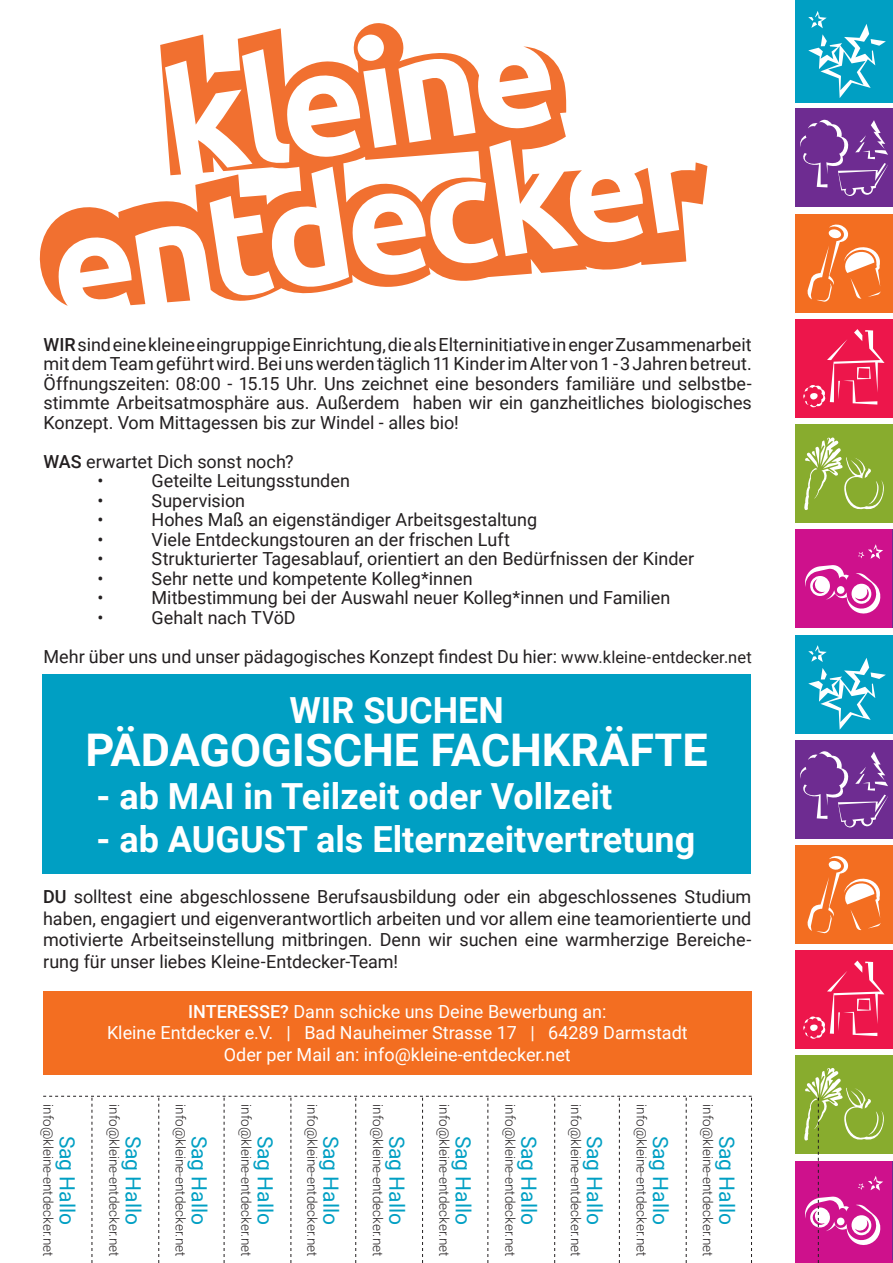
<style>
.page{position:relative;width:893px;height:1263px;background:#fff}
.page>*{position:absolute;margin:0;border:0;box-sizing:border-box;transform-origin:0 0}
.t1{font:700 45px "Roboto";color:#fff}
.t2{font:700 36px "Roboto";color:#fff}
.t3{font:21px "Roboto";color:#009fc3}
.t4{font:18px/19.5px "Roboto";color:#231f20;text-align:justify}
.t5{font:18px/21.6px "Roboto";color:#fff;text-align:center}
.t6{font:300 13.5px "Roboto";color:#231f20}
.s1{font-weight:500}
.s2{font-size:16.5px}
</style>
<div class="page">
<div style="left:43px;top:674px;width:708px;height:200px;background:#009fc3"></div>
<div style="left:43px;top:991px;width:708px;height:83px;background:#f36e21"></div>
<div style="left:795px;top:108px;width:98px;height:99px;background:#6e2c91"></div>
<svg style="left:800px;top:119px;width:88px;height:77px"></svg>
<div style="left:795px;top:424px;width:98px;height:99px;background:#88ac2e"></div>
<svg style="left:804px;top:437px;width:80px;height:73px"></svg>
<div style="left:795px;top:319px;width:98px;height:98px;background:#ed164b"></div>
<svg style="left:803px;top:329px;width:81px;height:79px"></svg>
<div style="left:795px;top:214px;width:98px;height:98px;background:#f36e21"></div>
<svg style="left:807px;top:224px;width:74px;height:78px"></svg>
<div style="left:795px;top:0;width:98px;height:102px;background:#009fc3"></div>
<svg style="left:808px;top:11px;width:78px;height:87px"></svg>
<div style="left:795px;top:530px;width:98px;height:98px;background:#ce118c"></div>
<hr style="left:892px;top:530px;width:1px;height:98px;background:#6e2c91">
<svg style="left:805px;top:565px;width:76px;height:49px"></svg>
<svg style="left:858px;top:544px;width:25px;height:15px"></svg>
<svg style="left:39px;top:23px;width:668px;height:283px"></svg>
<div style="left:795px;top:740px;width:97px;height:99px;background:#6e2c91"></div>
<svg style="left:800px;top:751px;width:88px;height:77px"></svg>
<div style="left:795px;top:1055px;width:98px;height:98px;background:#88ac2e"></div>
<div style="left:795px;top:950px;width:98px;height:99px;background:#ed164b"></div>
<svg style="left:803px;top:960px;width:81px;height:79px"></svg>
<div style="left:795px;top:845px;width:98px;height:99px;background:#f36e21"></div>
<svg style="left:807px;top:856px;width:74px;height:78px"></svg>
<div style="left:795px;top:635px;width:98px;height:98px;background:#009fc3"></div>
<svg style="left:808px;top:645px;width:78px;height:85px"></svg>
<div style="left:795px;top:1161px;width:98px;height:98px;background:#ce118c"></div>
<hr style="left:892px;top:1161px;width:1px;height:98px;background:#6e2c91">
<svg style="left:43px;top:1096px;width:709px;height:167px"></svg>
<svg style="left:803px;top:1068px;width:81px;height:195px"></svg>
<p class="t4" style="left:44px;top:334px;width:710px"><span class="s1">WIR</span> sind eine kleine eingruppige Einrichtung, die als Elterninitiative in enger Zusammenarbeit mit dem Team geführt wird. Bei uns werden täglich 11 Kinder im Alter von 1 - 3 Jahren betreut.<br>Öffnungszeiten: 08:00 - 15.15 Uhr. Uns zeichnet eine besonders familiäre und selbstbe&shy;stimmte Arbeitsatmosphäre aus. Außerdem haben wir ein ganzheitliches biologisches Konzept. Vom Mittagessen bis zur Windel - alles bio!</p>
<p class="t4" style="left:98px;top:451px;width:198px;text-indent:-54px"><span class="s1">WAS</span> erwartet Dich sonst noch? •</p>
<p class="t4" style="left:152px;top:470px;width:200px">Geteilte Leitungsstunden</p>
<p class="t4" style="left:98px;top:490px;width:8px">•</p>
<p class="t4" style="left:152px;top:490px;width:95px">Supervision</p>
<p class="t4" style="left:98px;top:509px;width:8px">•</p>
<p class="t4" style="left:152px;top:509px;width:387px">Hohes Maß an eigenständiger Arbeitsgestaltung</p>
<p class="t4" style="left:98px;top:529px;width:8px">•</p>
<p class="t4" style="left:152px;top:529px;width:360px">Viele Entdeckungstouren an der frischen Luft</p>
<p class="t4" style="left:98px;top:548px;width:8px">•</p>
<p class="t4" style="left:152px;top:548px;width:544px">Strukturierter Tagesablauf, orientiert an den Bedürfnissen der Kinder</p>
<p class="t4" style="left:98px;top:568px;width:8px">•</p>
<p class="t4" style="left:152px;top:568px;width:323px">Sehr nette und kompetente Kolleg*innen</p>
<p class="t4" style="left:98px;top:587px;width:8px">•</p>
<p class="t4" style="left:152px;top:587px;width:520px">Mitbestimmung bei der Auswahl neuer Kolleg*innen und Familien</p>
<p class="t4" style="left:98px;top:607px;width:8px">•</p>
<p class="t4" style="left:44px;top:597px;width:710px;line-height:39px;text-indent:108px">Gehalt nach TVöD<br>Mehr über uns und unser pädagogisches Konzept findest Du hier: <span class="s2">www.kleine-entdecker.net</span></p>
<h2 class="t2" style="left:289px;top:684px;width:216px">WIR SUCHEN</h2>
<h1 class="t1" style="left:86px;top:718px;width:624px">PÄDAGOGISCHE FACHKRÄFTE</h1>
<h2 class="t2" style="left:97px;top:771px;width:517px">- ab MAI in Teilzeit oder Vollzeit</h2>
<h2 class="t2" style="left:97px;top:814px;width:600px">- ab AUGUST als Elternzeitvertretung</h2>
<p class="t4" style="left:43px;top:885px;width:710px;line-height:21.6px"><span class="s1">DU</span> solltest eine abgeschlossene Berufsausbildung oder ein abgeschlossenes Studium haben, engagiert und eigenverantwortlich arbeiten und vor allem eine teamorientierte und motivierte Arbeitseinstellung mitbringen. Denn wir suchen eine warmherzige Bereiche&shy;rung für unser liebes Kleine-Entdecker-Team!</p>
<p class="t5" style="left:107px;top:1000px;width:582px"><span class="s1">INTERESSE?</span> Dann schicke uns Deine Bewerbung an:<br>Kleine Entdecker e.V. | Bad Nauheimer Strasse 17 | 64289 Darmstadt<br>Oder per Mail an: info@kleine-entdecker.net</p>
<p class="t6" style="left:58px;top:1104px;width:153px;rotate:90deg">info@kleine-entdecker.net</p>
<p class="t3" style="left:82px;top:1135px;width:91px;rotate:90deg">Sag Hallo</p>
<p class="t6" style="left:124px;top:1104px;width:153px;rotate:90deg">info@kleine-entdecker.net</p>
<p class="t3" style="left:148px;top:1135px;width:91px;rotate:90deg">Sag Hallo</p>
<p class="t6" style="left:190px;top:1104px;width:153px;rotate:90deg">info@kleine-entdecker.net</p>
<p class="t3" style="left:214px;top:1135px;width:91px;rotate:90deg">Sag Hallo</p>
<p class="t6" style="left:256px;top:1104px;width:153px;rotate:90deg">info@kleine-entdecker.net</p>
<p class="t3" style="left:280px;top:1135px;width:91px;rotate:90deg">Sag Hallo</p>
<p class="t6" style="left:322px;top:1104px;width:153px;rotate:90deg">info@kleine-entdecker.net</p>
<p class="t3" style="left:346px;top:1135px;width:91px;rotate:90deg">Sag Hallo</p>
<p class="t6" style="left:387px;top:1104px;width:153px;rotate:90deg">info@kleine-entdecker.net</p>
<p class="t3" style="left:412px;top:1135px;width:91px;rotate:90deg">Sag Hallo</p>
<p class="t6" style="left:454px;top:1104px;width:153px;rotate:90deg">info@kleine-entdecker.net</p>
<p class="t3" style="left:478px;top:1135px;width:91px;rotate:90deg">Sag Hallo</p>
<p class="t6" style="left:520px;top:1104px;width:153px;rotate:90deg">info@kleine-entdecker.net</p>
<p class="t3" style="left:544px;top:1135px;width:91px;rotate:90deg">Sag Hallo</p>
<p class="t6" style="left:585px;top:1104px;width:153px;rotate:90deg">info@kleine-entdecker.net</p>
<p class="t3" style="left:609px;top:1135px;width:91px;rotate:90deg">Sag Hallo</p>
<p class="t6" style="left:651px;top:1104px;width:153px;rotate:90deg">info@kleine-entdecker.net</p>
<p class="t3" style="left:675px;top:1135px;width:91px;rotate:90deg">Sag Hallo</p>
<p class="t6" style="left:717px;top:1104px;width:153px;rotate:90deg">info@kleine-entdecker.net</p>
<p class="t3" style="left:741px;top:1135px;width:91px;rotate:90deg">Sag Hallo</p>
</div>
